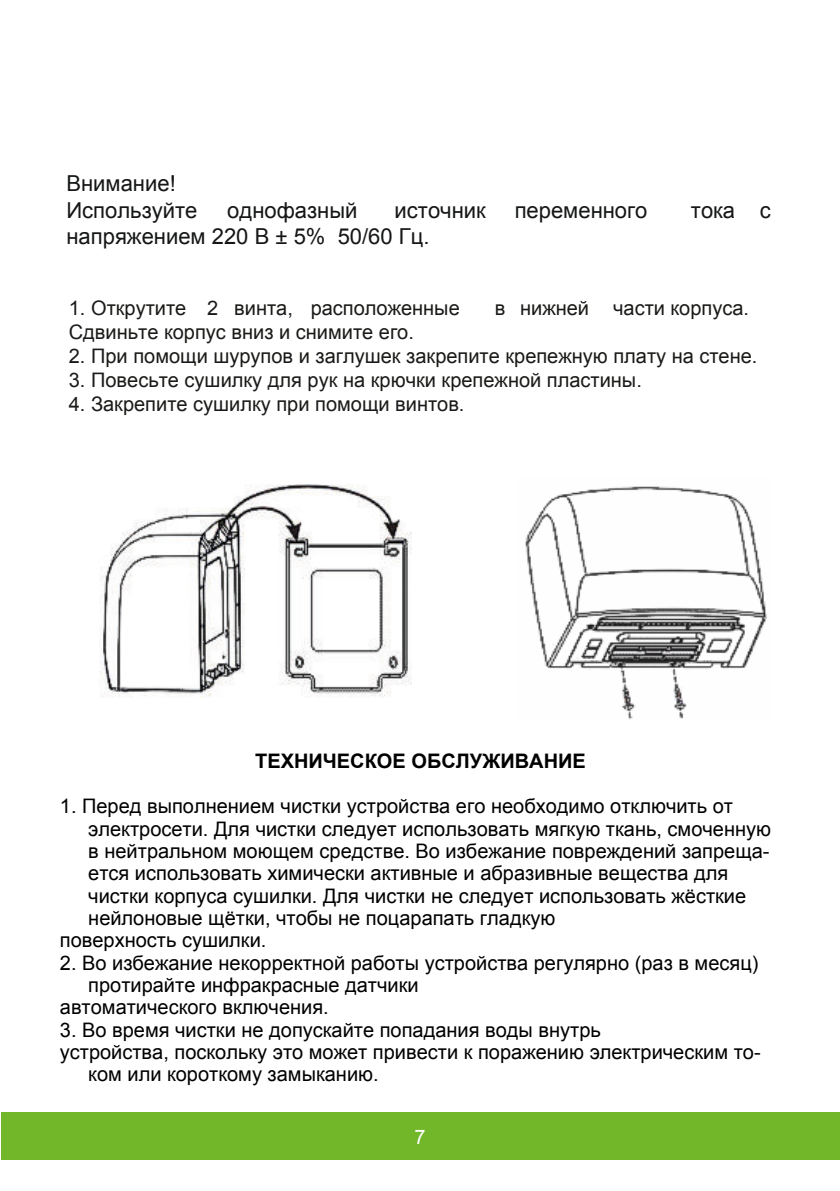
<style>
.page{position:relative;width:840px;height:1191px;background:#fff}
.page>*{position:absolute;margin:0;border:0;box-sizing:border-box;transform-origin:0 0}
.t1{font:22px/26.2px "Arial";color:#151616}
.t2{font:20px "Arial";color:#000}
.t3{font:20px "Arial";color:#1a1a18}
.t4{font:700 20px "Arial";color:#000}
.t5{font:20px "Arial";color:#fff}
</style>
<div class="page">
<div style="left:1px;top:1112px;width:839px;height:47px;background:#72b629"></div>
<img style="left:100px;top:484px;width:311px;height:214px">
<img style="left:525px;top:486px;width:242px;height:234px">
<p class="t1" style="left:66px;top:171px;width:132px">Внимание!<br>Используйте</p>
<p class="t1" style="left:227px;top:197px;width:132px">однофазный</p>
<p class="t1" style="left:394px;top:197px;width:93px">источник</p>
<p class="t1" style="left:514px;top:197px;width:134px">переменного</p>
<p class="t1" style="left:691px;top:197px;width:81px">тока с</p>
<p class="t1" style="left:66px;top:223px;width:364px">напряжением 220 В ± 5% 50/60 Гц.</p>
<p class="t3" style="left:69px;top:300px;width:392px">1. Открутите 2 винта, расположенные</p>
<p class="t3" style="left:495px;top:295px;width:256px">в нижней части корпуса.</p>
<p class="t3" style="left:69px;top:318px;width:346px">Сдвиньте корпус вниз и снимите его.</p>
<p class="t3" style="left:69px;top:348px;width:690px">2. При помощи шурупов и заглушек закрепите крепежную плату на стене.</p>
<p class="t3" style="left:69px;top:372px;width:574px">3. Повесьте сушилку для рук на крючки крепежной пластины.</p>
<p class="t3" style="left:69px;top:396px;width:397px">4. Закрепите сушилку при помощи винтов.</p>
<p class="t4" style="left:255px;top:748px;width:332px">ТЕХНИЧЕСКОЕ ОБСЛУЖИВАНИЕ</p>
<p class="t2" style="left:60px;top:798px;width:674px">1. Перед выполнением чистки устройства его необходимо отключить от</p>
<p class="t2" style="left:88px;top:815px;width:684px">электросети. Для чистки следует использовать мягкую ткань, смоченную</p>
<p class="t2" style="left:88px;top:837px;width:683px">в нейтральном моющем средстве. Во избежание повреждений запреща-</p>
<p class="t2" style="left:88px;top:860px;width:641px">ется использовать химически активные и абразивные вещества для</p>
<p class="t2" style="left:88px;top:882px;width:659px">чистки корпуса сушилки. Для чистки не следует использовать жёсткие</p>
<p class="t2" style="left:88px;top:904px;width:468px">нейлоновые щётки, чтобы не поцарапать гладкую</p>
<p class="t2" style="left:60px;top:927px;width:208px">поверхность сушилки.</p>
<p class="t2" style="left:60px;top:955px;width:700px">2. Во избежание некорректной работы устройства регулярно (раз в месяц)</p>
<p class="t2" style="left:88px;top:971px;width:332px">протирайте инфракрасные датчики</p>
<p class="t2" style="left:60px;top:994px;width:270px">автоматического включения.</p>
<p class="t2" style="left:60px;top:1022px;width:542px">3. Во время чистки не допускайте попадания воды внутрь</p>
<p class="t2" style="left:60px;top:1039px;width:702px">устройства, поскольку это может привести к поражению электрическим то-</p>
<p class="t2" style="left:88px;top:1061px;width:292px">ком или короткому замыканию.</p>
<p class="t5" style="left:414px;top:1129px;width:13px">7</p>
</div>
